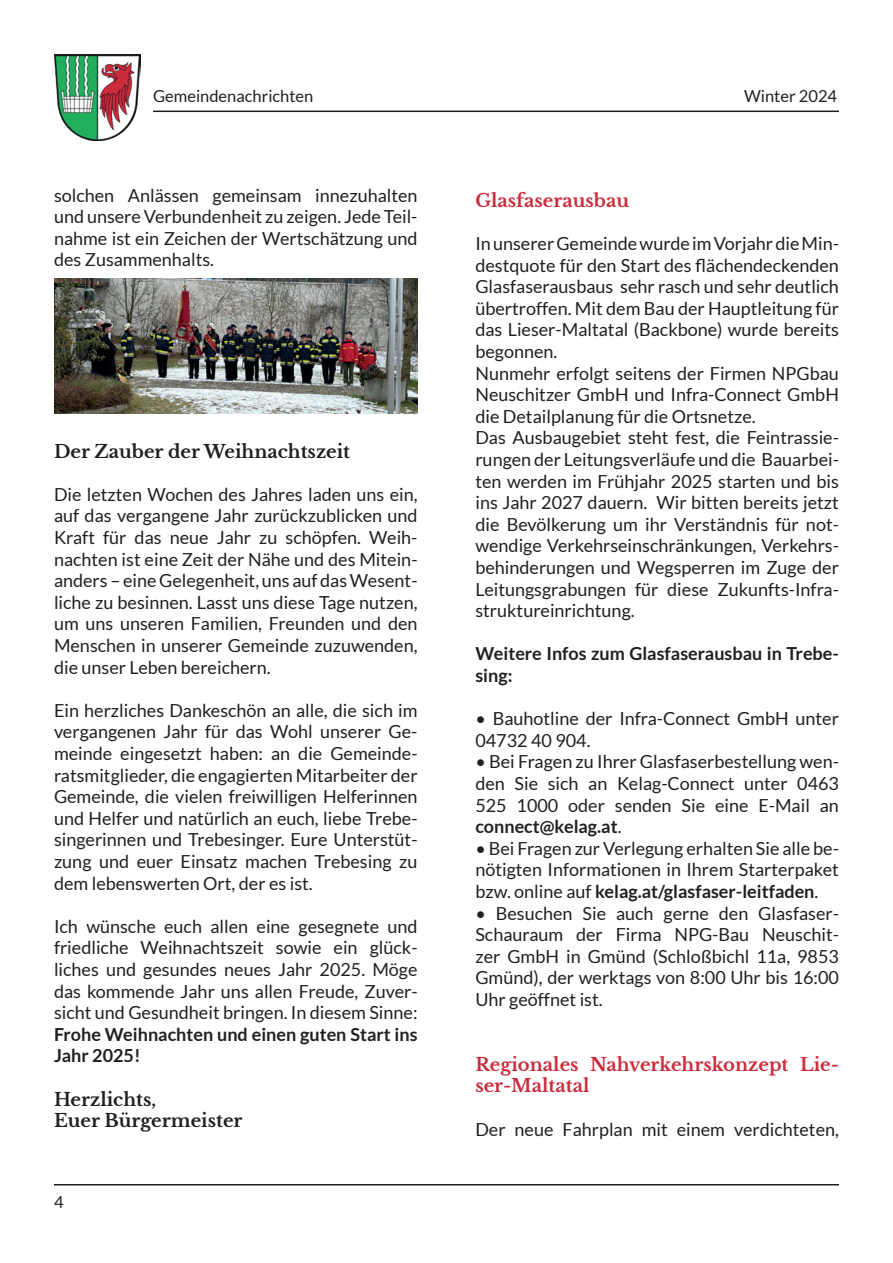
<style>
.page{position:relative;width:893px;height:1263px;background:#fff}
.page>*{position:absolute;margin:0;border:0;box-sizing:border-box;transform-origin:0 0}
.t1{font:18px/21.6px "Lato";color:#231f20;text-align:justify}
.t2{font:700 18px/21.6px "Lato";color:#231f20}
.t3{font:700 18px/21.6px "Libre Baskerville";color:#cb2c3c}
.t4{font:700 18px/21.6px "Libre Baskerville";color:#231f20}
.t5{font:16.5px "Lato";color:#231f20}
.s1{font-weight:700}
</style>
<div class="page">
<img style="left:54px;top:54px;width:86px;height:86px">
<hr style="left:153px;top:111px;width:686px;height:1px;background:#231f20">
<hr style="left:54px;top:1184px;width:785px;height:1px;background:#231f20">
<img style="left:54px;top:279px;width:364px;height:135px">
<p class="t5" style="left:153px;top:87px;width:162px">Gemeindenachrichten</p>
<p class="t5" style="left:744px;top:87px;width:95px">Winter 2024</p>
<p class="t1" style="left:54px;top:184px;width:365px">solchen Anlässen gemeinsam innezuhalten und unsere Verbundenheit zu zeigen. Jede Teil&shy;nahme ist ein Zeichen der Wertschätzung und des Zusammenhalts.</p>
<p class="t3" style="left:475px;top:189px;width:155px">Glasfaserausbau</p>
<p class="t1" style="left:475px;top:232px;width:365px;text-align:left">In unserer Gemeinde wurde im Vorjahr die Min&shy;destquote für den Start des flächendeckenden Glasfaserausbaus sehr rasch und sehr deutlich übertroffen. Mit dem Bau der Hauptleitung für das Lieser-Maltatal (Backbone) wurde bereits begonnen.<br>Nunmehr erfolgt seitens der Firmen NPGbau Neuschitzer GmbH und Infra-Connect GmbH die Detailplanung für die Ortsnetze.<br>Das Ausbaugebiet steht fest, die Feintrassie&shy;rungen der Leitungsverläufe und die Bauarbei&shy;ten werden im Frühjahr 2025 starten und bis ins Jahr 2027 dauern. Wir bitten bereits jetzt die Bevölkerung um ihr Verständnis für not&shy;wendige Verkehrseinschränkungen, Verkehrs&shy;behinderungen und Wegsperren im Zuge der Leitungsgrabungen für diese Zukunfts-Infra&shy;struktureinrichtung.</p>
<p class="t2" style="left:475px;top:643px;width:365px">Weitere Infos zum Glasfaserausbau in Trebe&shy;sing:</p>
<p class="t1" style="left:475px;top:708px;width:365px">• Bauhotline der Infra-Connect GmbH unter<br>04732 40 904.</p>
<p class="t1" style="left:475px;top:751px;width:365px">• Bei Fragen zu Ihrer Glasfaserbestellung wen&shy;den Sie sich an Kelag-Connect unter 0463<br>525 1000 oder senden Sie eine E-Mail an <span class="s1">connect@kelag.at</span>.</p>
<p class="t1" style="left:475px;top:837px;width:365px">• Bei Fragen zur Verlegung erhalten Sie alle be&shy;nötigten Informationen in Ihrem Starterpaket bzw. online auf <span class="s1">kelag.at/glasfaser-leitfaden</span>.</p>
<p class="t1" style="left:475px;top:902px;width:365px">• Besuchen Sie auch gerne den Glasfaser-Schauraum der Firma NPG-Bau Neuschit&shy;zer GmbH in Gmünd (Schloßbichl 11a, 9853<br>Gmünd), der werktags von 8:00 Uhr bis 16:00<br>Uhr geöffnet ist.</p>
<p class="t4" style="left:54px;top:440px;width:298px">Der Zauber der Weihnachtszeit</p>
<p class="t1" style="left:54px;top:483px;width:365px">Die letzten Wochen des Jahres laden uns ein, auf das vergangene Jahr zurückzublicken und Kraft für das neue Jahr zu schöpfen. Weih&shy;nachten ist eine Zeit der Nähe und des Mitein&shy;anders – eine Gelegenheit, uns auf das Wesent&shy;liche zu besinnen. Lasst uns diese Tage nutzen, um uns unseren Familien, Freunden und den Menschen in unserer Gemeinde zuzuwenden, die unser Leben bereichern.</p>
<p class="t1" style="left:54px;top:699px;width:365px">Ein herzliches Dankeschön an alle, die sich im vergangenen Jahr für das Wohl unserer Ge&shy;meinde eingesetzt haben: an die Gemeinde&shy;ratsmitglieder, die engagierten Mitarbeiter der Gemeinde, die vielen freiwilligen Helferinnen und Helfer und natürlich an euch, liebe Trebe&shy;singerinnen und Trebesinger. Eure Unterstüt&shy;zung und euer Einsatz machen Trebesing zu dem lebenswerten Ort, der es ist.</p>
<p class="t1" style="left:54px;top:915px;width:365px">Ich wünsche euch allen eine gesegnete und friedliche Weihnachtszeit sowie ein glück&shy;liches und gesundes neues Jahr 2025. Möge das kommende Jahr uns allen Freude, Zuver&shy;sicht und Gesundheit bringen. In diesem Sinne:</p>
<p class="t2" style="left:54px;top:1023px;width:365px">Frohe Weihnachten und einen guten Start ins<br>Jahr 2025!</p>
<p class="t4" style="left:54px;top:1088px;width:190px">Herzlichts,<br>Euer Bürgermeister</p>
<p class="t3" style="left:475px;top:1053px;width:365px">Regionales Nahverkehrskonzept Lie&shy;ser-Maltatal</p>
<p class="t1" style="left:475px;top:1118px;width:365px">Der neue Fahrplan mit einem verdichteten,</p>
<p class="t5" style="left:54px;top:1193px;width:11px">4</p>
</div>
